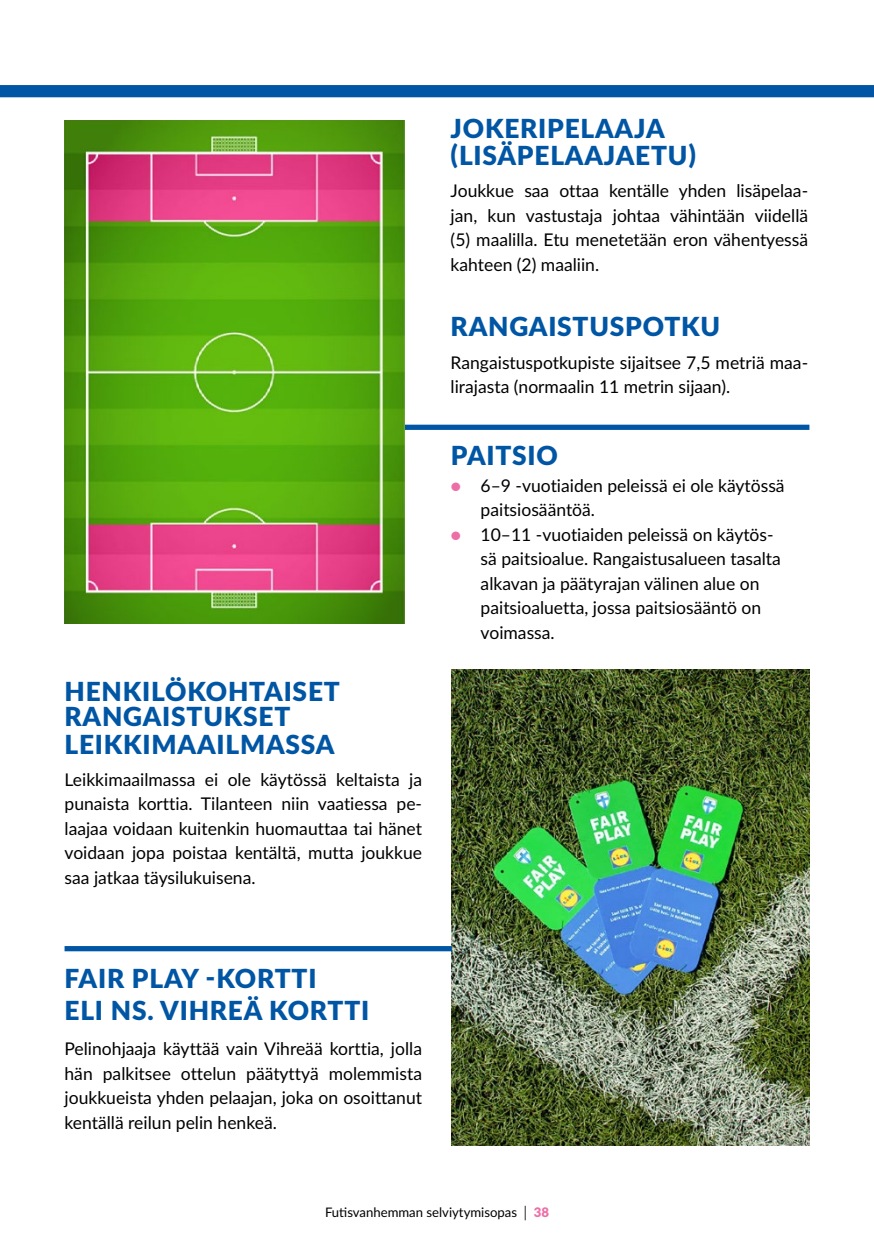
<style>
.page{position:relative;width:874px;height:1241px;background:#fff}
.page>*{position:absolute;margin:0;border:0;box-sizing:border-box;transform-origin:0 0}
.t1{font:900 26.25px/26.2px "Lato";letter-spacing:.03em;color:#0056a4}
.t2{font:17.5px/24.5px "Lato";color:#000;text-align:justify}
.t3{font:13.12px "Lato";color:#000}
.s1{font-weight:900;color:#ed6ea7}
</style>
<div class="page">
<div style="left:401px;top:424px;width:408px;height:6px;background:#0056a4"></div>
<img style="left:64px;top:120px;width:340px;height:503px">
<img style="left:451px;top:669px;width:358px;height:476px">
<svg style="left:64px;top:946px;width:387px;height:5px;background:#0257a4"></svg>
<div style="left:0;top:85px;width:873px;height:12px;background:#0056a4"></div>
<h1 class="t1" style="left:450px;top:114px;width:247px">JOKERIPELAAJA (LISÄPELAAJAETU)</h1>
<p class="t2" style="left:450px;top:178px;width:359px">Joukkue saa ottaa kentälle yhden lisäpelaa&shy;jan, kun vastustaja johtaa vähintään viidellä (5) maalilla. Etu menetetään eron vähentyessä kahteen (2) maaliin.</p>
<h1 class="t1" style="left:450px;top:312px;width:271px">RANGAISTUSPOTKU</h1>
<p class="t2" style="left:450px;top:349px;width:359px">Rangaistuspotkupiste sijaitsee 7,5 metriä maa&shy;lirajasta (normaalin 11 metrin sijaan).</p>
<h1 class="t1" style="left:64px;top:678px;width:277px;line-height:24.5px">HENKILÖKOHTAISET<br>RANGAISTUKSET</h1>
<h1 class="t1" style="left:64px;top:730px;width:271px">LEIKKIMAAILMASSA</h1>
<p class="t2" style="left:64px;top:766px;width:359px">Leikkimaailmassa ei ole käytössä keltaista ja punaista korttia. Tilanteen niin vaatiessa pe&shy;laajaa voidaan kuitenkin huomauttaa tai hänet voidaan jopa poistaa kentältä, mutta joukkue saa jatkaa täysilukuisena.</p>
<h1 class="t1" style="left:450px;top:441px;width:108px">PAITSIO</h1>
<p class="t2" style="left:480px;top:472px;width:305px;text-indent:-30px"><span class="s1">•</span> 6–9 -vuotiaiden peleissä ei ole käytössä paitsiosääntöä.</p>
<p class="t2" style="left:480px;top:521px;width:301px;text-align:left;text-indent:-30px"><span class="s1">•</span> 10–11 -vuotiaiden peleissä on käytös&shy;sä paitsioalue. Rangaistusalueen tasalta alkavan ja päätyrajan välinen alue on paitsioaluetta, jossa paitsiosääntö on voimassa.</p>
<h1 class="t1" style="left:64px;top:961px;width:306px;line-height:31.5px">FAIR PLAY -KORTTI<br>ELI NS. VIHREÄ KORTTI</h1>
<p class="t2" style="left:64px;top:1035px;width:359px">Pelinohjaaja käyttää vain Vihreää korttia, jolla hän palkitsee ottelun päätyttyä molemmista joukkueista yhden pelaajan, joka on osoittanut kentällä reilun pelin henkeä.</p>
<p class="t3" style="left:325px;top:1202px;width:225px">Futisvanhemman selviytymisopas │ <span class="s1">38</span></p>
</div>
